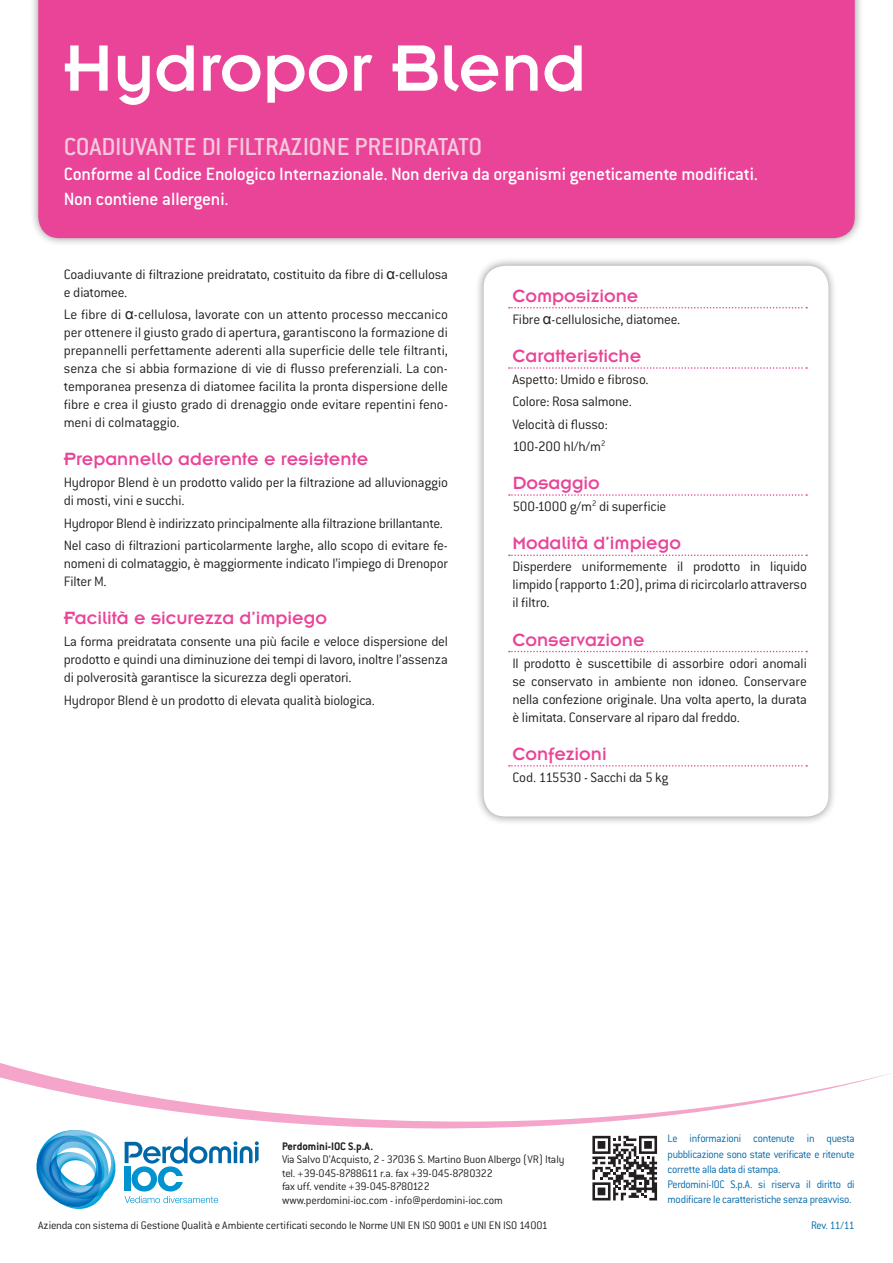
<style>
.page{position:relative;width:893px;height:1263px;background:#fff}
.page>*{position:absolute;margin:0;border:0;box-sizing:border-box;transform-origin:0 0}
.t1{font:72px "Insignia";color:#fff}
.t2{font:500 27px "Conduit ITC";letter-spacing:-.01em;color:#f7c9dd}
.t3{font:19.5px "Insignia A";color:#ea4498}
.t4{font:500 19.5px/25.2px "Conduit ITC";letter-spacing:-.015em;color:#fff}
.t5{font:300 15px/18px "Conduit ITC";letter-spacing:-.015em;color:#231f20}
.t6{font:300 12px/13.5px "Conduit ITC";letter-spacing:-.015em;color:#231f20}
.t7{font:300 12px/15.1px "Conduit ITC";letter-spacing:-.025em;color:#0068a9;scale:.95 1}
.t8{font:700 12px "Conduit ITC";color:#231f20}
.s1{font-family:"Arial Unicode MS";font-weight:400}
</style>
<div class="page">
<div style="left:29px;top:0;width:835px;height:247px;background:#231f20;opacity:.5"></div>
<div style="left:38px;top:0;width:817px;height:238px;background:#ea4498"></div>
<div style="left:475px;top:257px;width:363px;height:568px;background:#231f20;opacity:.5"></div>
<div style="left:484px;top:266px;width:344px;height:550px;background:#fff;border-radius:21px"></div>
<svg style="left:509px;top:307px;width:298px;height:1px"></svg>
<svg style="left:509px;top:367px;width:298px;height:2px"></svg>
<svg style="left:509px;top:494px;width:298px;height:2px"></svg>
<svg style="left:509px;top:554px;width:298px;height:2px"></svg>
<svg style="left:509px;top:651px;width:298px;height:1px"></svg>
<svg style="left:509px;top:765px;width:298px;height:2px"></svg>
<svg style="left:36px;top:1130px;width:223px;height:79px"></svg>
<svg style="left:592px;top:1135px;width:66px;height:66px"></svg>
<svg style="left:592px;top:1136px;width:65px;height:64px"></svg>
<svg style="left:0;top:1063px;width:892px;height:65px"></svg>
<h1 class="t1" style="left:64px;top:31px;width:524px">Hydropor Blend</h1>
<h2 class="t2" style="left:64px;top:131px;width:420px">COADIUVANTE DI FILTRAZIONE PREIDRATATO</h2>
<h3 class="t4" style="left:64px;top:161px;width:696px">Conforme al Codice Enologico Internazionale. Non deriva da organismi geneticamente modificati.<br>Non contiene allergeni.</h3>
<p class="t5" style="left:64px;top:265px;width:386px">Coadiuvante di filtrazione preidratato, costituito da fibre di <span class="s1">α</span>-cellulosa e diatomee.</p>
<p class="t5" style="left:64px;top:306px;width:386px;text-align:justify">Le fibre di <span class="s1">α</span>-cellulosa, lavorate con un attento processo meccanico per ottenere il giusto grado di apertura, garantiscono la formazione di prepannelli perfettamente aderenti alla superficie delle tele filtranti, senza che si abbia formazione di vie di flusso preferenziali. La con&shy;temporanea presenza di diatomee facilita la pronta dispersione delle fibre e crea il giusto grado di drenaggio onde evitare repentini feno&shy;meni di colmataggio.</p>
<h3 class="t3" style="left:64px;top:449px;width:306px">Prepannello aderente e resistente</h3>
<p class="t5" style="left:64px;top:474px;width:386px">Hydropor Blend è un prodotto valido per la filtrazione ad alluvionaggio di mosti, vini e succhi.</p>
<p class="t5" style="left:64px;top:512px;width:386px;line-height:22.2px">Hydropor Blend è indirizzato principalmente alla filtrazione brillantante.<br>Nel caso di filtrazioni particolarmente larghe, allo scopo di evitare fe-</p>
<p class="t5" style="left:64px;top:554px;width:386px">nomeni di colmataggio, è maggiormente indicato l’impiego di Drenopor<br>Filter M.</p>
<h3 class="t3" style="left:64px;top:608px;width:265px">Facilità e sicurezza d’impiego</h3>
<p class="t5" style="left:64px;top:633px;width:386px;text-align:justify">La forma preidratata consente una più facile e veloce dispersione del prodotto e quindi una diminuzione dei tempi di lavoro, inoltre l’assenza di polverosità garantisce la sicurezza degli operatori.</p>
<p class="t5" style="left:64px;top:691px;width:313px">Hydropor Blend è un prodotto di elevata qualità biologica.</p>
<h3 class="t3" style="left:512px;top:286px;width:128px">Composizione</h3>
<p class="t5" style="left:512px;top:310px;width:169px">Fibre <span class="s1">α</span>-cellulosiche, diatomee.</p>
<h3 class="t3" style="left:512px;top:346px;width:130px">Caratteristiche</h3>
<p class="t5" style="left:512px;top:368px;width:138px;line-height:22.2px">Aspetto: Umido e fibroso.<br>Colore: Rosa salmone.<br>Velocità di flusso:<br>100-200 hl/h/m<sup>2</sup></p>
<h3 class="t3" style="left:512px;top:473px;width:89px">Dosaggio</h3>
<p class="t5" style="left:512px;top:498px;width:156px">500-1000 g/m<sup>2</sup> di superficie</p>
<h3 class="t3" style="left:512px;top:533px;width:170px">Modalità d’impiego</h3>
<p class="t5" style="left:512px;top:558px;width:296px;text-align:justify">Disperdere uniformemente il prodotto in liquido limpido (rapporto 1:20), prima di ricircolarlo attraverso il filtro.</p>
<h3 class="t3" style="left:512px;top:629px;width:134px">Conservazione</h3>
<p class="t5" style="left:512px;top:654px;width:296px;text-align:justify">Il prodotto è suscettibile di assorbire odori anomali se conservato in ambiente non idoneo. Conservare nella confezione originale. Una volta aperto, la durata è limitata. Conservare al riparo dal freddo.</p>
<h3 class="t3" style="left:512px;top:744px;width:96px">Confezioni</h3>
<p class="t5" style="left:512px;top:768px;width:158px">Cod. 115530 - Sacchi da 5 kg</p>
<p class="t8" style="left:282px;top:1139px;width:93px">Perdomini-IOC S.p.A.</p>
<p class="t6" style="left:282px;top:1153px;width:284px">Via Salvo D’Acquisto, 2 - 37036 S. Martino Buon Albergo (VR) Italy tel. +39-045-8788611 r.a. fax +39-045-8780322<br>fax uff. vendite +39-045-8780122<br>www.perdomini-ioc.com - info@perdomini-ioc.com</p>
<p class="t6" style="left:38px;top:1219px;width:511px">Azienda con sistema di Gestione Qualità e Ambiente certificati secondo le Norme UNI EN ISO 9001 e UNI EN ISO 14001</p>
<p class="t7" style="left:668px;top:1131px;width:198px">Le informazioni contenute in questa pubblicazione sono state verificate e ritenute corrette alla data di stampa.<br>Perdomini-IOC S.p.A. si riserva il diritto di modificare le caratteristiche senza preavviso.</p>
<p class="t7" style="left:811px;top:1218px;width:47px">Rev. 11/11</p>
</div>
